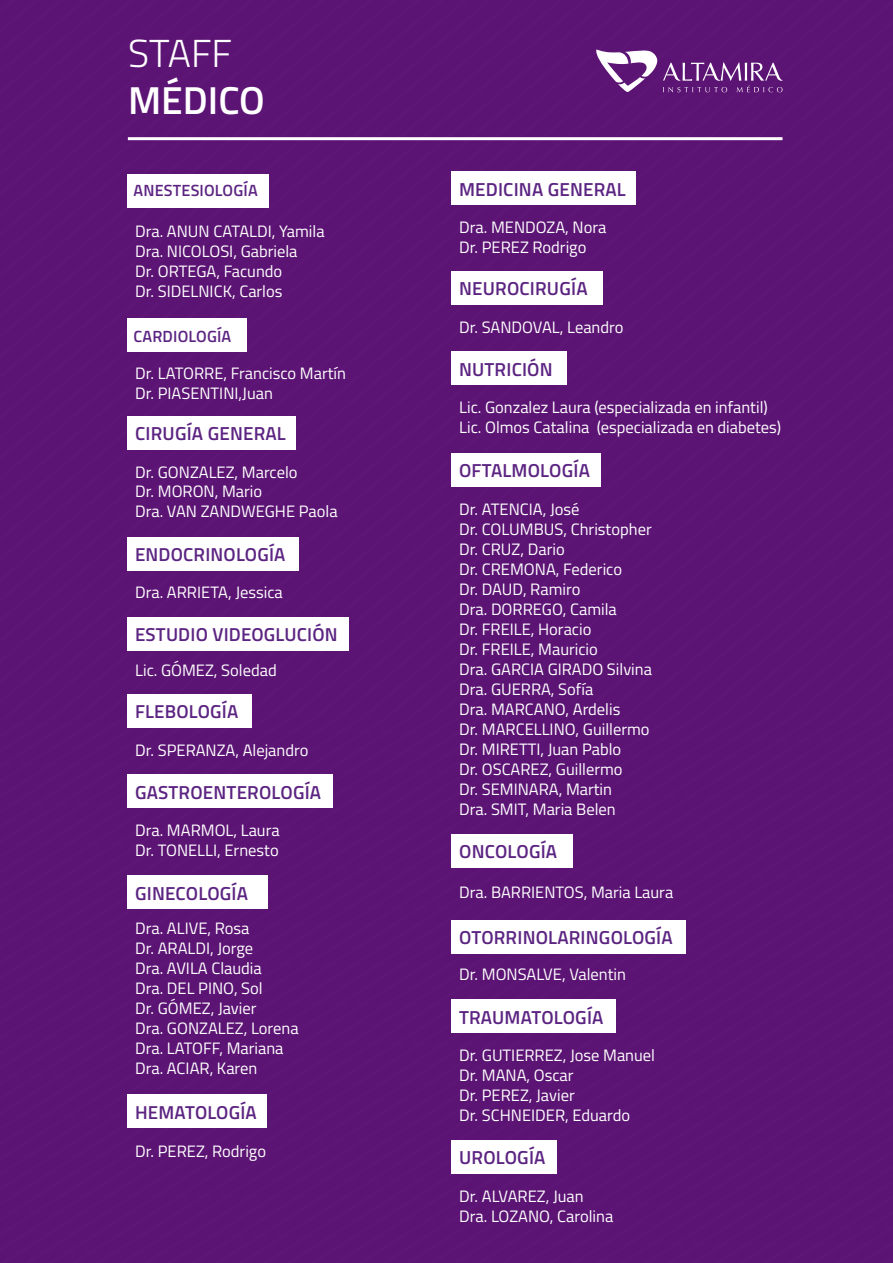
<style>
.page{position:relative;width:893px;height:1263px;background:#fff}
.page>*{position:absolute;margin:0;border:0;box-sizing:border-box;transform-origin:0 0}
.t1{font:600 39px "Titillium Web";color:#fff}
.t2{font:300 39px "Titillium Web";color:#fff}
.t3{font:600 18.75px "Titillium Web";letter-spacing:.01em;color:#5c2482}
.t4{font:16.5px/20px "Titillium Web";color:#fff}
.t5{font:600 16.2px "Titillium Web";letter-spacing:.01em;color:#5c2482}
</style>
<div class="page">
<div style="left:0;top:0;width:18px;height:719px;background:#5c1474"></div>
<div style="left:18px;top:0;width:23px;height:719px;background:#5c1474"></div>
<div style="left:41px;top:0;width:24px;height:719px;background:#5c1474"></div>
<div style="left:65px;top:0;width:24px;height:719px;background:#5c1474"></div>
<div style="left:89px;top:0;width:24px;height:719px;background:#5c1474"></div>
<div style="left:113px;top:0;width:24px;height:719px;background:#5c1474"></div>
<div style="left:137px;top:0;width:24px;height:694px;background:#5c1474"></div>
<div style="left:161px;top:0;width:23px;height:694px;background:#5c1474"></div>
<div style="left:184px;top:0;width:24px;height:694px;background:#5c1474"></div>
<div style="left:208px;top:0;width:24px;height:694px;background:#5c1474"></div>
<div style="left:232px;top:0;width:24px;height:719px;background:#5c1474"></div>
<div style="left:256px;top:0;width:24px;height:719px;background:#5c1474"></div>
<div style="left:280px;top:0;width:613px;height:719px;background:#5c1474"></div>
<div style="left:303px;top:13px;width:590px;height:706px;background:#5c1474"></div>
<div style="left:327px;top:33px;width:566px;height:686px;background:#5c1474"></div>
<div style="left:351px;top:54px;width:542px;height:665px;background:#5c1474"></div>
<div style="left:375px;top:74px;width:518px;height:645px;background:#5c1474"></div>
<div style="left:399px;top:94px;width:494px;height:625px;background:#5c1474"></div>
<div style="left:422px;top:115px;width:471px;height:604px;background:#5c1474"></div>
<div style="left:446px;top:135px;width:447px;height:584px;background:#5c1474"></div>
<div style="left:470px;top:155px;width:423px;height:564px;background:#5c1474"></div>
<div style="left:494px;top:176px;width:399px;height:543px;background:#5c1474"></div>
<div style="left:518px;top:196px;width:375px;height:523px;background:#5c1474"></div>
<div style="left:542px;top:216px;width:351px;height:503px;background:#5c1474"></div>
<div style="left:565px;top:237px;width:328px;height:482px;background:#5c1474"></div>
<div style="left:589px;top:257px;width:304px;height:462px;background:#5c1474"></div>
<div style="left:613px;top:277px;width:280px;height:442px;background:#5c1474"></div>
<div style="left:637px;top:298px;width:256px;height:421px;background:#5c1474"></div>
<div style="left:661px;top:318px;width:232px;height:401px;background:#5c1474"></div>
<div style="left:684px;top:338px;width:209px;height:381px;background:#5c1474"></div>
<div style="left:708px;top:359px;width:185px;height:360px;background:#5c1474"></div>
<div style="left:732px;top:379px;width:161px;height:340px;background:#5c1474"></div>
<div style="left:756px;top:399px;width:137px;height:320px;background:#5c1474"></div>
<div style="left:0;top:719px;width:18px;height:544px;background:#5c1474"></div>
<div style="left:18px;top:719px;width:23px;height:544px;background:#5c1474"></div>
<div style="left:41px;top:719px;width:24px;height:544px;background:#5c1474"></div>
<div style="left:65px;top:719px;width:24px;height:544px;background:#5c1474"></div>
<div style="left:89px;top:719px;width:24px;height:544px;background:#5c1474"></div>
<div style="left:113px;top:719px;width:24px;height:544px;background:#5c1474"></div>
<div style="left:137px;top:728px;width:24px;height:535px;background:#5c1474"></div>
<div style="left:161px;top:728px;width:23px;height:535px;background:#5c1474"></div>
<div style="left:184px;top:728px;width:24px;height:535px;background:#5c1474"></div>
<div style="left:208px;top:728px;width:24px;height:535px;background:#5c1474"></div>
<div style="left:232px;top:719px;width:24px;height:544px;background:#5c1474"></div>
<div style="left:256px;top:719px;width:637px;height:544px;background:#5c1474"></div>
<div style="left:280px;top:723px;width:613px;height:540px;background:#5c1474"></div>
<div style="left:303px;top:738px;width:590px;height:525px;background:#5c1474"></div>
<div style="left:327px;top:753px;width:566px;height:510px;background:#5c1474"></div>
<div style="left:351px;top:768px;width:542px;height:495px;background:#5c1474"></div>
<div style="left:375px;top:783px;width:518px;height:480px;background:#5c1474"></div>
<div style="left:399px;top:798px;width:494px;height:465px;background:#5c1474"></div>
<div style="left:422px;top:813px;width:471px;height:450px;background:#5c1474"></div>
<div style="left:446px;top:828px;width:447px;height:435px;background:#5c1474"></div>
<div style="left:470px;top:843px;width:423px;height:420px;background:#5c1474"></div>
<div style="left:494px;top:858px;width:399px;height:405px;background:#5c1474"></div>
<div style="left:518px;top:874px;width:375px;height:389px;background:#5c1474"></div>
<div style="left:542px;top:889px;width:351px;height:374px;background:#5c1474"></div>
<div style="left:565px;top:904px;width:328px;height:359px;background:#5c1474"></div>
<div style="left:589px;top:919px;width:304px;height:344px;background:#5c1474"></div>
<div style="left:613px;top:934px;width:280px;height:329px;background:#5c1474"></div>
<div style="left:637px;top:949px;width:256px;height:314px;background:#5c1474"></div>
<div style="left:661px;top:964px;width:232px;height:299px;background:#5c1474"></div>
<div style="left:684px;top:979px;width:209px;height:284px;background:#5c1474"></div>
<div style="left:708px;top:994px;width:185px;height:269px;background:#5c1474"></div>
<div style="left:732px;top:1009px;width:161px;height:254px;background:#5c1474"></div>
<svg style="left:596px;top:49px;width:186px;height:43px;background:#7e4591"></svg>
<hr style="left:128px;top:137px;width:654px;height:3px;background:#fff">
<div style="left:127px;top:774px;width:205px;height:34px;background:#fff"></div>
<div style="left:127px;top:416px;width:169px;height:34px;background:#fff"></div>
<div style="left:451px;top:351px;width:116px;height:34px;background:#fff"></div>
<div style="left:451px;top:171px;width:184px;height:34px;background:#fff"></div>
<div style="left:451px;top:920px;width:234px;height:34px;background:#fff"></div>
<div style="left:451px;top:834px;width:121px;height:34px;background:#fff"></div>
<div style="left:451px;top:1140px;width:105px;height:34px;background:#fff"></div>
<div style="left:451px;top:999px;width:164px;height:34px;background:#fff"></div>
<div style="left:127px;top:694px;width:124px;height:34px;background:#fff"></div>
<div style="left:127px;top:1094px;width:139px;height:34px;background:#fff"></div>
<div style="left:127px;top:617px;width:221px;height:34px;background:#fff"></div>
<div style="left:451px;top:453px;width:150px;height:34px;background:#fff"></div>
<div style="left:127px;top:537px;width:171px;height:34px;background:#fff"></div>
<div style="left:127px;top:174px;width:142px;height:34px;background:#fff"></div>
<div style="left:127px;top:318px;width:119px;height:34px;background:#fff"></div>
<div style="left:127px;top:875px;width:140px;height:34px;background:#fff"></div>
<div style="left:451px;top:271px;width:151px;height:34px;background:#fff"></div>
<h1 class="t2" style="left:128px;top:25px;width:105px">STAFF</h1>
<h1 class="t1" style="left:128px;top:71px;width:138px">MÉDICO</h1>
<p class="t5" style="left:134px;top:179px;width:126px">ANESTESIOLOGÍA</p>
<p class="t4" style="left:135px;top:220px;width:191px">Dra. ANUN CATALDI, Yamila<br>Dra. NICOLOSI, Gabriela<br>Dr. ORTEGA, Facundo<br>Dr. SIDELNICK, Carlos</p>
<p class="t5" style="left:134px;top:324px;width:99px">CARDIOLOGÍA</p>
<p class="t4" style="left:135px;top:363px;width:212px">Dr. LATORRE, Francisco Martín<br>Dr. PIASENTINI,Juan</p>
<p class="t3" style="left:135px;top:419px;width:152px">CIRUGÍA GENERAL</p>
<p class="t4" style="left:135px;top:461px;width:204px">Dr. GONZALEZ, Marcelo<br>Dr. MORON, Mario<br>Dra. VAN ZANDWEGHE Paola</p>
<p class="t3" style="left:135px;top:540px;width:152px">ENDOCRINOLOGÍA</p>
<p class="t4" style="left:135px;top:582px;width:149px">Dra. ARRIETA, Jessica</p>
<p class="t3" style="left:135px;top:621px;width:204px">ESTUDIO VIDEOGLUCIÓN</p>
<p class="t4" style="left:135px;top:659px;width:143px">Lic. GÓMEZ, Soledad</p>
<p class="t3" style="left:135px;top:697px;width:105px">FLEBOLOGÍA</p>
<p class="t4" style="left:135px;top:740px;width:175px">Dr. SPERANZA, Alejandro</p>
<p class="t3" style="left:135px;top:778px;width:188px">GASTROENTEROLOGÍA</p>
<p class="t4" style="left:135px;top:819px;width:146px">Dra. MARMOL, Laura<br>Dr. TONELLI, Ernesto</p>
<p class="t3" style="left:135px;top:879px;width:114px">GINECOLOGÍA</p>
<p class="t4" style="left:135px;top:917px;width:165px">Dra. ALIVE, Rosa<br>Dr. ARALDI, Jorge<br>Dra. AVILA Claudia<br>Dra. DEL PINO, Sol<br>Dr. GÓMEZ, Javier<br>Dra. GONZALEZ, Lorena<br>Dra. LATOFF, Mariana<br>Dra. ACIAR, Karen</p>
<p class="t3" style="left:135px;top:1098px;width:123px">HEMATOLOGÍA</p>
<p class="t4" style="left:135px;top:1140px;width:132px">Dr. PEREZ, Rodrigo</p>
<p class="t3" style="left:459px;top:175px;width:168px">MEDICINA GENERAL</p>
<p class="t4" style="left:459px;top:216px;width:149px">Dra. MENDOZA, Nora<br>Dr. PEREZ Rodrigo</p>
<p class="t3" style="left:459px;top:275px;width:130px">NEUROCIRUGÍA</p>
<p class="t4" style="left:459px;top:316px;width:166px">Dr. SANDOVAL, Leandro</p>
<p class="t3" style="left:459px;top:355px;width:95px">NUTRICIÓN</p>
<p class="t4" style="left:459px;top:396px;width:324px">Lic. Gonzalez Laura (especializada en infantil)<br>Lic. Olmos Catalina (especializada en diabetes)</p>
<p class="t3" style="left:459px;top:456px;width:132px">OFTALMOLOGÍA</p>
<p class="t4" style="left:459px;top:499px;width:194px">Dr. ATENCIA, José<br>Dr. COLUMBUS, Christopher<br>Dr. CRUZ, Dario<br>Dr. CREMONA, Federico<br>Dr. DAUD, Ramiro<br>Dra. DORREGO, Camila<br>Dr. FREILE, Horacio<br>Dr. FREILE, Mauricio<br>Dra. GARCIA GIRADO Silvina<br>Dra. GUERRA, Sofía<br>Dra. MARCANO, Ardelis<br>Dr. MARCELLINO, Guillermo<br>Dr. MIRETTI, Juan Pablo<br>Dr. OSCAREZ, Guillermo<br>Dr. SEMINARA, Martin<br>Dra. SMIT, Maria Belen</p>
<p class="t3" style="left:459px;top:837px;width:100px">ONCOLOGÍA</p>
<p class="t4" style="left:459px;top:882px;width:216px">Dra. BARRIENTOS, Maria Laura</p>
<p class="t3" style="left:459px;top:923px;width:215px">OTORRINOLARINGOLOGÍA</p>
<p class="t4" style="left:459px;top:963px;width:168px">Dr. MONSALVE, Valentin</p>
<p class="t3" style="left:459px;top:1003px;width:146px">TRAUMATOLOGÍA</p>
<p class="t4" style="left:459px;top:1044px;width:197px">Dr. GUTIERREZ, Jose Manuel<br>Dr. MANA, Oscar<br>Dr. PEREZ, Javier<br>Dr. SCHNEIDER, Eduardo</p>
<p class="t3" style="left:459px;top:1143px;width:88px">UROLOGÍA</p>
<p class="t4" style="left:459px;top:1185px;width:156px">Dr. ALVAREZ, Juan<br>Dra. LOZANO, Carolina</p>
</div>
